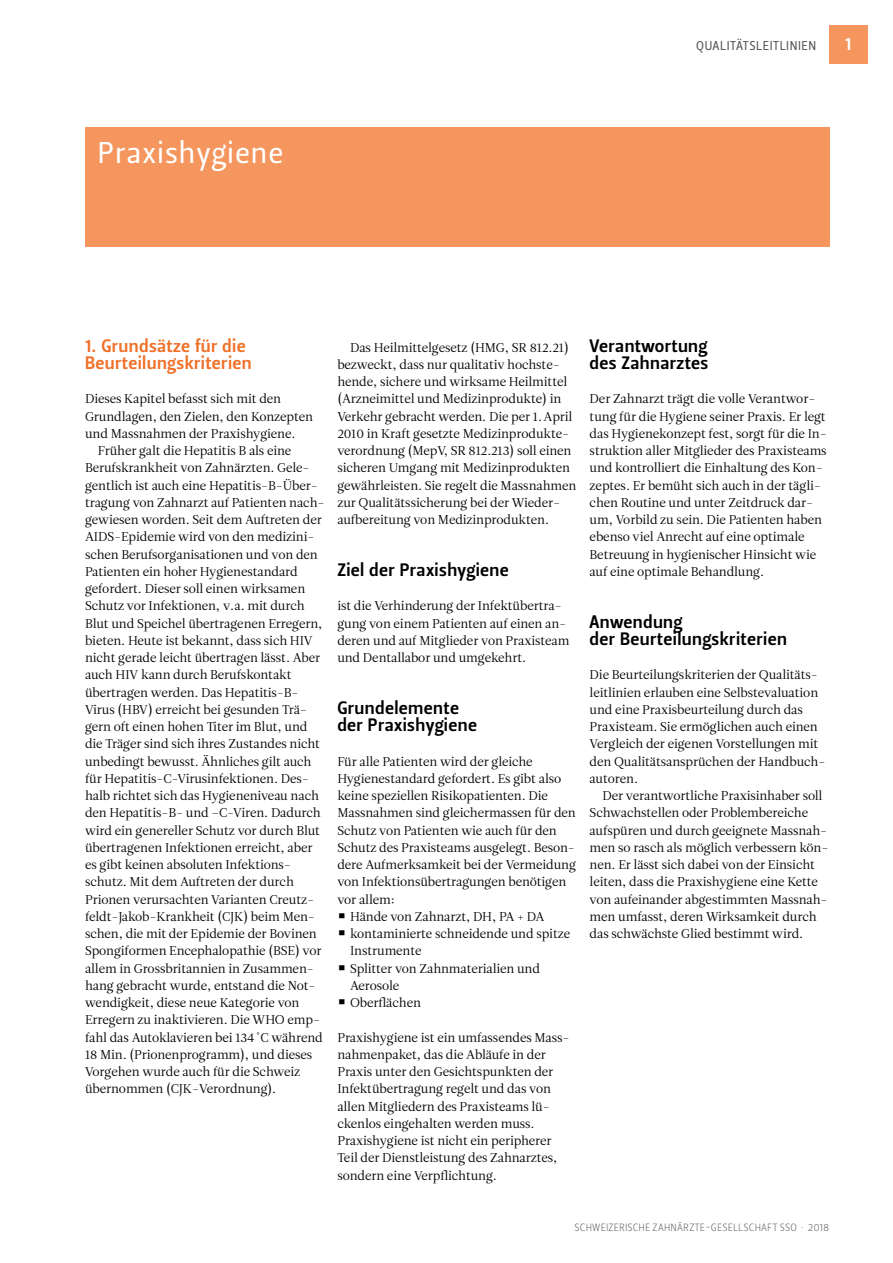
<style>
.page{position:relative;width:893px;height:1263px;background:#fff}
.page>*{position:absolute;margin:0;border:0;box-sizing:border-box;transform-origin:0 0}
.t1{font:30px "Leitura Sans Grot 2";letter-spacing:.03em;color:#fff}
.t2{font:18px/17.2px "Leitura Sans Grot 3";letter-spacing:.02em;color:#000}
.t3{font:18px/17.2px "Leitura Sans Grot 3";letter-spacing:.02em;color:#ef7028}
.t4{font:18px "Leitura Sans Grot 3";color:#fff}
.t5{font:12.75px/17.2px "Leitura Roman 1";letter-spacing:-.01em;color:#000}
.t6{font:12.75px "Leitura Sans Grot 2";letter-spacing:.045em;color:#555756}
.t7{font:10.5px "Leitura Sans Grot 1";letter-spacing:.015em;color:#555756}
.s1{font-family:"Leitura Sans Grot 3";font-size:33px}
</style>
<div class="page">
<div style="left:829px;top:26px;width:38px;height:38px;background:#f4965d"></div>
<div style="left:85px;top:128px;width:744px;height:119px;background:#f4965d"></div>
<h1 class="t1" style="left:98px;top:136px;width:187px">Praxishygiene</h1>
<p class="t6" style="left:696px;top:38px;width:122px">QUALITÄTSLEITLINIEN</p>
<h2 class="t4" style="left:845px;top:34px;width:8px">1</h2>
<h2 class="t3" style="left:85px;top:337px;width:168px">1. Grundsätze für die<br>Beurteilungskriterien</h2>
<p class="t5" style="left:85px;top:390px;width:198px">Dieses Kapitel befasst sich mit den</p>
<p class="t5" style="left:85px;top:408px;width:230px">Grundlagen, den Zielen, den Konzepten</p>
<p class="t5" style="left:85px;top:425px;width:212px">und Massnahmen der Praxishygiene.</p>
<p class="t5" style="left:98px;top:442px;width:195px">Früher galt die Hepatitis B als eine</p>
<p class="t5" style="left:85px;top:459px;width:226px">Berufskrankheit von Zahnärzten. Gele-</p>
<p class="t5" style="left:85px;top:477px;width:235px">gentlich ist auch eine Hepatitis-B-Über-</p>
<p class="t5" style="left:85px;top:494px;width:241px">tragung von Zahnarzt auf Patienten nach-</p>
<p class="t5" style="left:85px;top:511px;width:238px">gewiesen worden. Seit dem Auftreten der</p>
<p class="t5" style="left:85px;top:528px;width:231px">AIDS-Epidemie wird von den medizini-</p>
<p class="t5" style="left:85px;top:546px;width:234px">schen Berufsorganisationen und von den</p>
<p class="t5" style="left:85px;top:563px;width:214px">Patienten ein hoher Hygienestandard</p>
<p class="t5" style="left:85px;top:580px;width:222px">gefordert. Dieser soll einen wirksamen</p>
<p class="t5" style="left:85px;top:597px;width:221px">Schutz vor Infektionen, v.a. mit durch</p>
<p class="t5" style="left:85px;top:615px;width:239px">Blut und Speichel übertragenen Erregern,</p>
<p class="t5" style="left:85px;top:632px;width:229px">bieten. Heute ist bekannt, dass sich HIV</p>
<p class="t5" style="left:85px;top:649px;width:237px">nicht gerade leicht übertragen lässt. Aber</p>
<p class="t5" style="left:85px;top:666px;width:208px">auch HIV kann durch Berufskontakt</p>
<p class="t5" style="left:85px;top:684px;width:215px">übertragen werden. Das Hepatitis‑ B-</p>
<p class="t5" style="left:85px;top:701px;width:224px">Virus (HBV) erreicht bei gesunden Trä-</p>
<p class="t5" style="left:85px;top:718px;width:224px">gern oft einen hohen Titer im Blut, und</p>
<p class="t5" style="left:85px;top:735px;width:237px">die Träger sind sich ihres Zustandes nicht</p>
<p class="t5" style="left:85px;top:753px;width:228px">unbedingt bewusst. Ähnliches gilt auch</p>
<p class="t5" style="left:85px;top:770px;width:225px">für Hepatitis‑ C-Virusinfektionen. Des-</p>
<p class="t5" style="left:85px;top:787px;width:235px">halb richtet sich das Hygieneniveau nach</p>
<p class="t5" style="left:85px;top:805px;width:237px">den Hepatitis‑ B- und –C-Viren. Dadurch</p>
<p class="t5" style="left:85px;top:822px;width:237px">wird ein genereller Schutz vor durch Blut</p>
<p class="t5" style="left:85px;top:839px;width:229px">übertragenen Infektionen erreicht, aber</p>
<p class="t5" style="left:85px;top:856px;width:208px">es gibt keinen absoluten Infektions-</p>
<p class="t5" style="left:85px;top:874px;width:210px">schutz. Mit dem Auftreten der durch</p>
<p class="t5" style="left:85px;top:891px;width:231px">Prionen verursachten Varianten Creutz-</p>
<p class="t5" style="left:85px;top:908px;width:232px">feldt-Jakob-Krankheit (CJK) beim Men-</p>
<p class="t5" style="left:85px;top:925px;width:233px">schen, die mit der Epidemie der Bovinen</p>
<p class="t5" style="left:85px;top:943px;width:238px">Spongiformen Encephalopathie (BSE) vor</p>
<p class="t5" style="left:85px;top:960px;width:230px">allem in Grossbritannien in Zusammen-</p>
<p class="t5" style="left:85px;top:977px;width:232px">hang gebracht wurde, entstand die Not-</p>
<p class="t5" style="left:85px;top:994px;width:216px">wendigkeit, diese neue Kategorie von</p>
<p class="t5" style="left:85px;top:1012px;width:237px">Erregern zu inaktivieren. Die WHO emp-</p>
<p class="t5" style="left:85px;top:1029px;width:239px">fahl das Autoklavieren bei 134°C während</p>
<p class="t5" style="left:85px;top:1046px;width:229px">18 Min. (Prionenprogramm), und dieses</p>
<p class="t5" style="left:85px;top:1063px;width:217px">Vorgehen wurde auch für die Schweiz</p>
<p class="t5" style="left:85px;top:1081px;width:193px">übernommen (CJK-Verordnung).</p>
<p class="t5" style="left:337px;top:339px;width:240px;text-indent:13px">Das Heilmittelgesetz (HMG, SR 812.21) bezweckt, dass nur qualitativ hochste&shy;hende, sichere und wirksame Heilmittel (Arzneimittel und Medizinprodukte) in Verkehr gebracht werden. Die per 1.April 2010 in Kraft gesetzte Medizinprodukte&shy;verordnung (MepV, SR 812.213) soll einen sicheren Umgang mit Medizinprodukten gewährleisten. Sie regelt die Massnahmen zur Qualitätssicherung bei der Wieder&shy;aufbereitung von Medizinprodukten.</p>
<h2 class="t2" style="left:337px;top:561px;width:173px">Ziel der Praxishygiene</h2>
<p class="t5" style="left:337px;top:597px;width:234px">ist die Verhinderung der Infektübertra&shy;gung von einem Patienten auf einen an&shy;deren und auf Mitglieder von Praxisteam und Dentallabor und umgekehrt.</p>
<h2 class="t2" style="left:337px;top:699px;width:141px">Grundelemente der Praxishygiene</h2>
<p class="t5" style="left:337px;top:753px;width:240px">Für alle Patienten wird der gleiche Hygienestandard gefordert. Es gibt also keine speziellen Risikopatienten. Die Massnahmen sind gleichermassen für den Schutz von Patienten wie auch für den Schutz des Praxisteams ausgelegt. Beson&shy;dere Aufmerksamkeit bei der Vermeidung von Infektionsübertragungen benötigen vor allem:</p>
<p class="t5" style="left:337px;top:908px;width:209px"><span class="s1">•</span> Hände von Zahnarzt, DH, PA + DA</p>
<p class="t5" style="left:350px;top:925px;width:222px;text-indent:-13px"><span class="s1">•</span> kontaminierte schneidende und spitze<br>Instrumente</p>
<p class="t5" style="left:350px;top:960px;width:191px;text-indent:-13px"><span class="s1">•</span> Splitter von Zahnmaterialien und<br>Aerosole</p>
<p class="t5" style="left:337px;top:994px;width:85px"><span class="s1">•</span> Oberflächen</p>
<p class="t5" style="left:337px;top:1029px;width:234px">Praxishygiene ist ein umfassendes Mass&shy;nahmenpaket, das die Abläufe in der Praxis unter den Gesichtspunkten der Infektübertragung regelt und das von allen Mitgliedern des Praxisteams lü&shy;ckenlos eingehalten werden muss.<br>Praxishygiene ist nicht ein peripherer Teil der Dienstleistung des Zahnarztes, sondern eine Verpflichtung.</p>
<h2 class="t2" style="left:590px;top:337px;width:120px">Verantwortung des Zahnarztes</h2>
<p class="t5" style="left:590px;top:390px;width:239px">Der Zahnarzt trägt die volle Verantwor&shy;tung für die Hygiene seiner Praxis. Er legt das Hygienekonzept fest, sorgt für die In&shy;struktion aller Mitglieder des Praxisteams und kontrolliert die Einhaltung des Kon&shy;zeptes. Er bemüht sich auch in der tägli&shy;chen Routine und unter Zeitdruck dar&shy;um, Vorbild zu sein. Die Patienten haben ebenso viel Anrecht auf eine optimale Betreuung in hygienischer Hinsicht wie auf eine optimale Behandlung.</p>
<h2 class="t2" style="left:590px;top:613px;width:199px">Anwendung<br>der Beurteilungskriterien</h2>
<p class="t5" style="left:590px;top:666px;width:237px">Die Beurteilungskriterien der Qualitäts&shy;leitlinien erlauben eine Selbstevaluation und eine Praxisbeurteilung durch das Praxisteam. Sie ermöglichen auch einen Vergleich der eigenen Vorstellungen mit den Qualitätsansprüchen der Handbuch&shy;autoren.</p>
<p class="t5" style="left:590px;top:787px;width:240px;text-indent:13px">Der verantwortliche Praxisinhaber soll Schwachstellen oder Problembereiche aufspüren und durch geeignete Massnah&shy;men so rasch als möglich verbessern kön&shy;nen. Er lässt sich dabei von der Einsicht leiten, dass die Praxishygiene eine Kette von aufeinander abgestimmten Massnah&shy;men umfasst, deren Wirksamkeit durch das schwächste Glied bestimmt wird.</p>
<p class="t7" style="left:575px;top:1222px;width:256px">SCHWEIZERISCHE ZAHNÄRZTE-GESELLSCHAFT SSO 2018</p>
</div>
